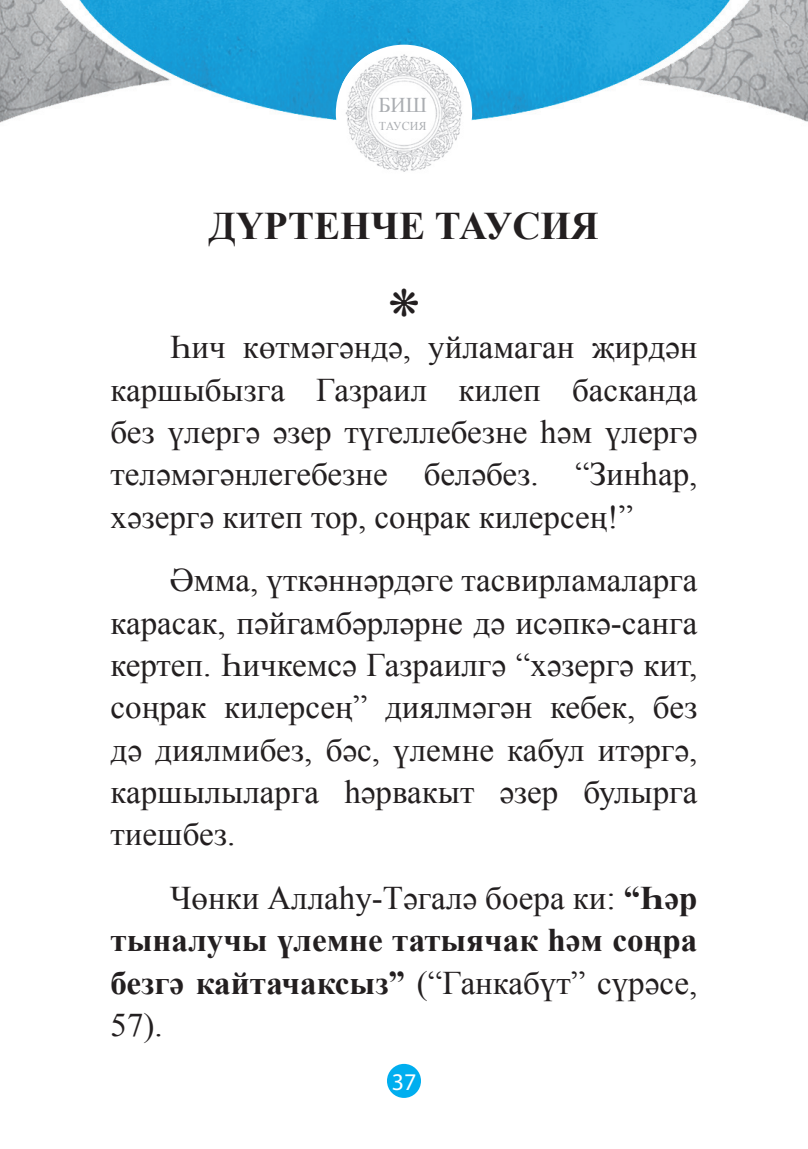
<style>
.page{position:relative;width:808px;height:1149px;background:#fff}
.page>*{position:absolute;margin:0;border:0;box-sizing:border-box;transform-origin:0 0}
.t1{font:700 39px "Times New Roman";color:#231f20}
.t2{font:33px/42.3px "Times New Roman";color:#231f20;text-align:justify}
.t3{font:700 33px/42.3px "Times New Roman";color:#231f20;text-align:justify}
.t4{font:24px "Myriad Pro";color:#fff}
.t5{font:21px "Times New Roman";color:#abaeb2}
.t6{font:12px "Times New Roman";color:#abaeb2}
.s1{font-weight:400}
</style>
<div class="page">
<img style="left:0;top:0;width:808px;height:123px">
<div style="left:336px;top:45px;width:136px;height:136px;background:#fff;border-radius:50%"></div>
<img style="left:342px;top:52px;width:122px;height:120px">
<div style="left:387px;top:1063px;width:34px;height:34px;background:#00aeef;border-radius:50%"></div>
<p class="t5" style="left:378px;top:91px;width:50px">БИШ</p>
<p class="t6" style="left:379px;top:118px;width:49px">ТАУСИЯ</p>
<p class="t1" style="left:209px;top:199px;width:392px">ДҮРТЕНЧЕ ТАУСИЯ</p>
<p class="t2" style="left:111px;top:325px;width:588px;text-indent:60px">Һич көтмәгәндә, уйламаган җирдән каршыбызга Газраил килеп басканда без үлергә әзер түгеллебезне һәм үлергә теләмәгәнлегебезне беләбез. “Зинһар, хәзергә китеп тор, соңрак килерсең!”</p>
<p class="t2" style="left:111px;top:558px;width:588px;text-indent:60px">Әмма, үткәннәрдәге тасвирламаларга карасак, пәйгамбәрләрне дә исәпкә-санга кертеп. Һичкемсә Газраилгә “хәзергә кит, соңрак килерсең” диялмәгән кебек, без дә диялмибез, бәс, үлемне кабул итәргә, каршылыларга һәрвакыт әзер булырга тиешбез.</p>
<p class="t3" style="left:111px;top:875px;width:588px;text-indent:60px"><span class="s1">Чөнки Аллаһу-Тәгалә боера ки:</span> “Һəр тыналучы үлемне татыячак һəм соңра безгə кайтачаксыз” <span class="s1">(“Ганкабүт” сүрәсе, 57).</span></p>
<p class="t4" style="left:392px;top:1066px;width:26px">37</p>
</div>
